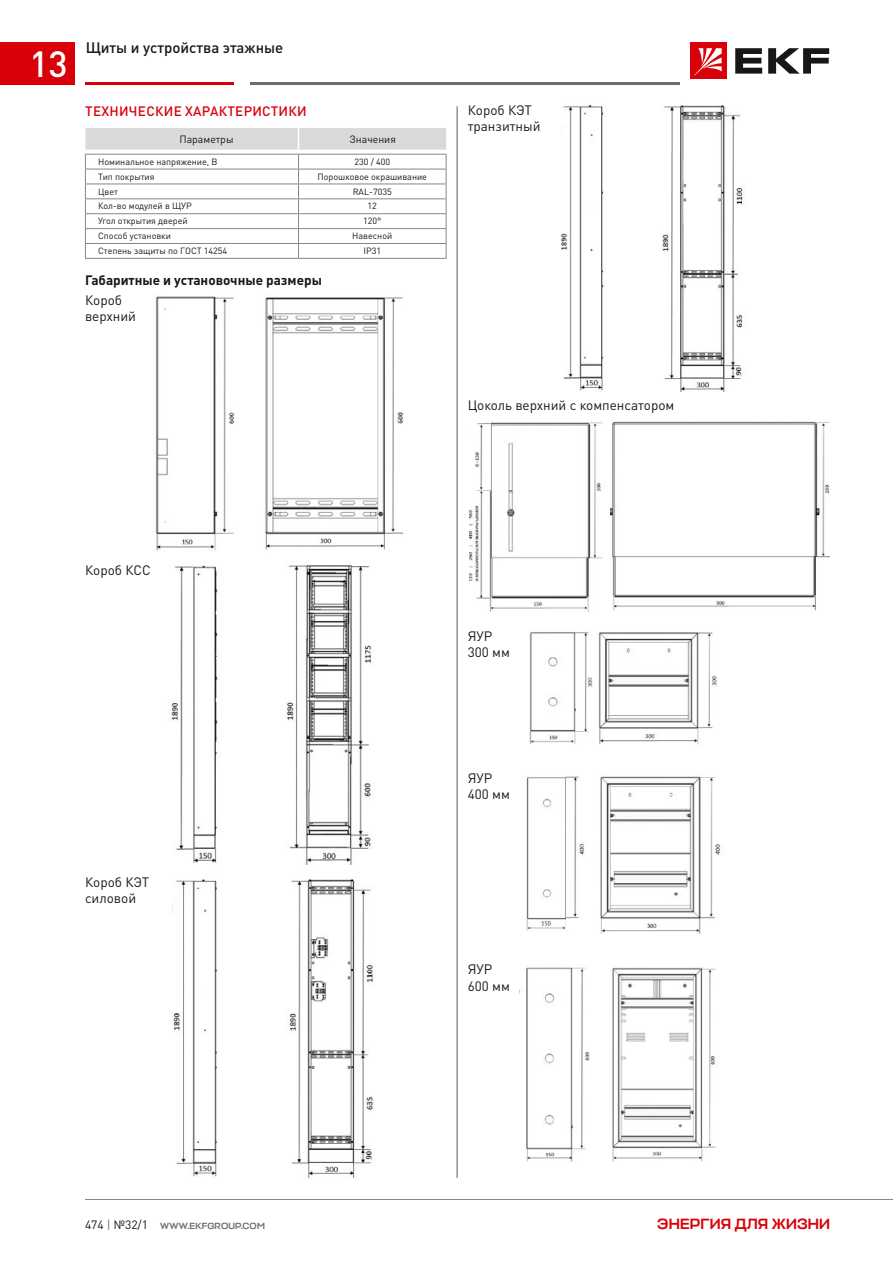
<style>
.page{position:relative;width:893px;height:1263px;background:#fff}
.page>*{position:absolute;margin:0;border:0;box-sizing:border-box;transform-origin:0 0}
.t1{font:500 36px "DIN Pro";color:#fff}
.t2{font:500 15px "DIN Pro";color:#181716}
.t3{font:500 15px "Stapel";letter-spacing:.01em;color:#da0009}
.t4{font:13.5px/16.2px "DIN Pro";color:#181716}
.t5{font:700 13.5px "DIN Pro";color:#181716}
.t6{font:500 13.5px "DIN Pro";letter-spacing:.02em;color:#da0009}
.t7{font:10.5px "DIN Pro";color:#181716}
.t8{font:9px "DIN Pro";color:#181716}
.t9{font:500 9px "Stapel";letter-spacing:.01em;color:#6e6e6e}
.s1{font-family:"DIN Pro";font-weight:400;font-size:12px;color:#181716}
.s2{font-family:"DIN Pro";font-weight:400;font-size:12px}
</style>
<div class="page">
<div style="left:691px;top:43px;width:36px;height:36px;background:#da0009"></div>
<svg style="left:735px;top:48px;width:27px;height:26px"></svg>
<svg style="left:768px;top:48px;width:61px;height:26px"></svg>
<svg style="left:694px;top:48px;width:28px;height:27px"></svg>
<hr style="left:85px;top:1199px;width:808px;height:1px;background:#868786">
<div style="left:0;top:43px;width:74px;height:42px;background:#da0009"></div>
<hr style="left:85px;top:82px;width:149px;height:3px;background:#da0009">
<hr style="left:250px;top:82px;width:430px;height:3px;background:#6e6e6e">
<hr style="left:85px;top:258px;width:213px;height:1px;background:#868786">
<hr style="left:298px;top:258px;width:148px;height:1px;background:#868786">
<svg style="left:85px;top:128px;width:362px;height:130px"></svg>
<img style="left:526px;top:967px;width:64px;height:194px">
<img style="left:612px;top:967px;width:104px;height:194px">
<img style="left:265px;top:297px;width:138px;height:253px">
<img style="left:155px;top:296px;width:80px;height:255px">
<img style="left:610px;top:421px;width:219px;height:190px">
<img style="left:662px;top:105px;width:81px;height:286px">
<img style="left:289px;top:879px;width:84px;height:299px">
<img style="left:561px;top:105px;width:43px;height:286px">
<img style="left:173px;top:879px;width:44px;height:298px">
<img style="left:469px;top:422px;width:133px;height:190px">
<img style="left:171px;top:565px;width:200px;height:300px">
<img style="left:600px;top:776px;width:121px;height:158px">
<img style="left:566px;top:776px;width:19px;height:143px">
<img style="left:526px;top:777px;width:40px;height:153px">
<svg style="left:540px;top:920px;width:12px;height:6px"></svg>
<img style="left:529px;top:632px;width:188px;height:112px">
<hr style="left:457px;top:106px;width:1px;height:1072px;background:#6e6e6e">
<h1 class="t1" style="left:29px;top:34px;width:40px">13</h1>
<h2 class="t2" style="left:86px;top:36px;width:199px">Щиты и устройства этажные</h2>
<h3 class="t6" style="left:85px;top:100px;width:223px">ТЕХНИЧЕСКИЕ ХАРАКТЕРИСТИКИ</h3>
<p class="t7" style="left:179px;top:130px;width:56px">Параметры</p>
<p class="t7" style="left:349px;top:130px;width:48px">Значения</p>
<p class="t8" style="left:98px;top:154px;width:121px">Номинальное напряжение, В</p>
<p class="t8" style="left:354px;top:154px;width:37px">230 / 400</p>
<p class="t8" style="left:98px;top:169px;width:58px">Тип покрытия</p>
<p class="t8" style="left:318px;top:169px;width:111px">Порошковое окрашивание</p>
<p class="t8" style="left:98px;top:184px;width:21px">Цвет</p>
<p class="t8" style="left:353px;top:184px;width:41px">RAL-7035</p>
<p class="t8" style="left:98px;top:199px;width:95px">Кол-во модулей в ЩУР</p>
<p class="t8" style="left:368px;top:199px;width:11px">12</p>
<p class="t8" style="left:98px;top:214px;width:91px">Угол открытия дверей</p>
<p class="t8" style="left:363px;top:214px;width:20px">120°</p>
<p class="t8" style="left:98px;top:229px;width:74px">Способ установки</p>
<p class="t8" style="left:352px;top:229px;width:41px">Навесной</p>
<p class="t8" style="left:98px;top:244px;width:131px">Степень защиты по ГОСТ 14254</p>
<p class="t8" style="left:363px;top:244px;width:19px">IP31</p>
<h3 class="t5" style="left:85px;top:268px;width:238px">Габаритные и установочные размеры</h3>
<h3 class="t4" style="left:85px;top:291px;width:53px">Короб верхний</h3>
<h3 class="t4" style="left:468px;top:101px;width:74px">Короб КЭТ транзитный</h3>
<h3 class="t4" style="left:468px;top:396px;width:208px">Цоколь верхний с компенсатором</h3>
<h3 class="t4" style="left:85px;top:561px;width:67px">Короб КСС</h3>
<h3 class="t4" style="left:85px;top:872px;width:66px">Короб КЭТ силовой</h3>
<h3 class="t4" style="left:468px;top:626px;width:44px">ЯУР<br>300 мм</h3>
<h3 class="t4" style="left:468px;top:769px;width:44px">ЯУР<br>400 мм</h3>
<h3 class="t4" style="left:468px;top:960px;width:44px">ЯУР<br>600 мм</h3>
<p class="t9" style="left:85px;top:1220px;width:181px"><span class="s1">474</span> <span class="s2">|</span> <span class="s1">№32/1</span> WWW.EKFGROUP.COM</p>
<h2 class="t3" style="left:657px;top:1214px;width:174px">ЭНЕРГИЯ ДЛЯ ЖИЗНИ</h2>
</div>
